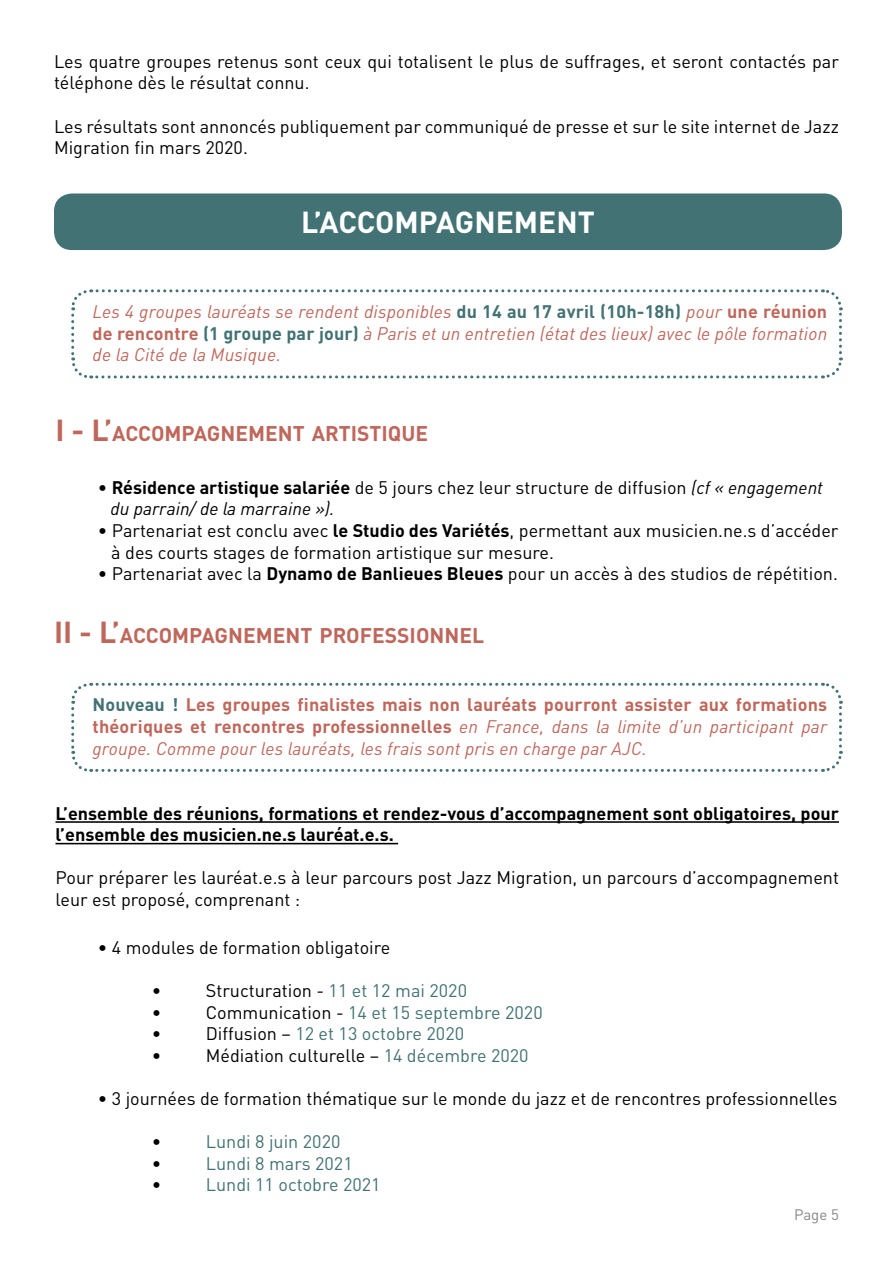
<style>
.page{position:relative;width:893px;height:1263px;background:#fff}
.page>*{position:absolute;margin:0;border:0;box-sizing:border-box;transform-origin:0 0}
.t1{font:700 30px "DINOT";color:#fff}
.t2{font:700 21px "DINOT";color:#bf675b}
.t3{font:18px/21.6px "DINOT";color:#000}
.t4{font:700 18px/21.6px "DINOT";letter-spacing:.01em;color:#bf675b;text-align:justify}
.t5{font:italic 18px/21.6px "DINOT";letter-spacing:.01em;color:#bf675b;text-align:justify}
.t6{font:700 18px/21.6px "DINOT";color:#000}
.t7{font:18px "DINOT";color:#427274}
.t8{font:italic 18px/21.6px "DINOT";color:#000}
.t9{font:15px "DINOT";color:#878787}
.s1{font-weight:700;font-style:normal;color:#427274}
.s2{font-weight:700;font-style:normal}
.s3{font-size:30px}
.s4{font-style:normal}
.s5{font-weight:700}
.s6{color:#427274}
.s7{font-weight:400;font-style:italic}
.s8{color:#000}
</style>
<div class="page">
<div style="left:54px;top:193px;width:788px;height:57px;background:#427274;border-radius:18px"></div>
<svg style="left:71px;top:289px;width:772px;height:90px"></svg>
<svg style="left:71px;top:682px;width:772px;height:90px"></svg>
<hr style="left:55px;top:821px;width:784px;height:2px;background:#000">
<hr style="left:55px;top:843px;width:343px;height:1px;background:#000">
<p class="t3" style="left:54px;top:50px;width:786px">Les quatre groupes retenus sont ceux qui totalisent le plus de suffrages, et seront contactés par téléphone dès le résultat connu.</p>
<p class="t3" style="left:54px;top:115px;width:786px">Les résultats sont annoncés publiquement par communiqué de presse et sur le site internet de Jazz<br>Migration fin mars 2020.</p>
<h1 class="t1" style="left:301px;top:203px;width:295px">L’ACCOMPAGNEMENT</h1>
<p class="t5" style="left:92px;top:300px;width:736px">Les 4 groupes lauréats se rendent disponibles <span class="s1">du 14 au 17 avril (10h-18h)</span> pour <span class="s2">une réunion de rencontre</span> <span class="s1">(1 groupe par jour)</span> à Paris et un entretien (état des lieux) avec le pôle formation de la Cité de la Musique.</p>
<p class="t2" style="left:55px;top:419px;width:374px"><span class="s3">I - L’</span>ACCOMPAGNEMENT ARTISTIQUE</p>
<p class="t8" style="left:111px;top:476px;width:714px;text-indent:-13px"><span class="s4">•</span> <span class="s2">Résidence artistique salariée</span> <span class="s4">de 5 jours chez leur structure de diffusion</span> (cf « engagement du parrain/ de la marraine »).</p>
<p class="t3" style="left:111px;top:519px;width:729px;text-indent:-13px">• Partenariat est conclu avec <span class="s5">le Studio des Variétés</span>, permettant aux musicien.ne.s d’accéder à des courts stages de formation artistique sur mesure.</p>
<p class="t3" style="left:98px;top:563px;width:742px">• Partenariat avec la <span class="s5">Dynamo de Banlieues Bleues</span> pour un accès à des studios de répétition.</p>
<p class="t2" style="left:54px;top:622px;width:429px"><span class="s3">II - L’</span>ACCOMPAGNEMENT PROFESSIONNEL</p>
<p class="t4" style="left:92px;top:694px;width:736px"><span class="s6">Nouveau !</span> Les groupes finalistes mais non lauréats pourront assister aux formations théoriques et rencontres professionnelles <span class="s7">en France, dans la limite d’un participant par groupe. Comme pour les lauréats, les frais sont pris en charge par AJC.</span></p>
<p class="t6" style="left:55px;top:802px;width:785px">L’ensemble des réunions, formations et rendez-vous d’accompagnement sont obligatoires, pour l’ensemble des musicien.ne.s lauréat.e.s.</p>
<p class="t3" style="left:55px;top:867px;width:785px">Pour préparer les lauréat.e.s à leur parcours post Jazz Migration, un parcours d’accompagnement leur est proposé, comprenant :</p>
<p class="t3" style="left:98px;top:936px;width:294px">• 4 modules de formation obligatoire</p>
<p class="t3" style="left:152px;top:979px;width:11px">•</p>
<p class="t3" style="left:206px;top:979px;width:263px">Structuration - <span class="s6">11 et 12 mai 2020</span></p>
<p class="t3" style="left:152px;top:1001px;width:11px">•</p>
<p class="t7" style="left:206px;top:1001px;width:338px"><span class="s8">Communication -</span> 14 et 15 septembre 2020</p>
<p class="t3" style="left:152px;top:1022px;width:11px">•</p>
<p class="t7" style="left:206px;top:1022px;width:260px"><span class="s8">Diffusion –</span> 12 et 13 octobre 2020</p>
<p class="t3" style="left:152px;top:1044px;width:11px">•</p>
<p class="t3" style="left:206px;top:1044px;width:324px">Médiation culturelle – <span class="s6">14 décembre 2020</span></p>
<p class="t3" style="left:98px;top:1087px;width:741px">• 3 journées de formation thématique sur le monde du jazz et de rencontres professionnelles</p>
<p class="t3" style="left:152px;top:1130px;width:11px">•</p>
<p class="t7" style="left:206px;top:1130px;width:136px">Lundi 8 juin 2020</p>
<p class="t3" style="left:152px;top:1152px;width:11px">•</p>
<p class="t7" style="left:206px;top:1152px;width:148px">Lundi 8 mars 2021</p>
<p class="t3" style="left:152px;top:1174px;width:11px">•</p>
<p class="t7" style="left:206px;top:1173px;width:176px">Lundi 11 octobre 2021</p>
<p class="t9" style="left:794px;top:1206px;width:46px">Page 5</p>
</div>
